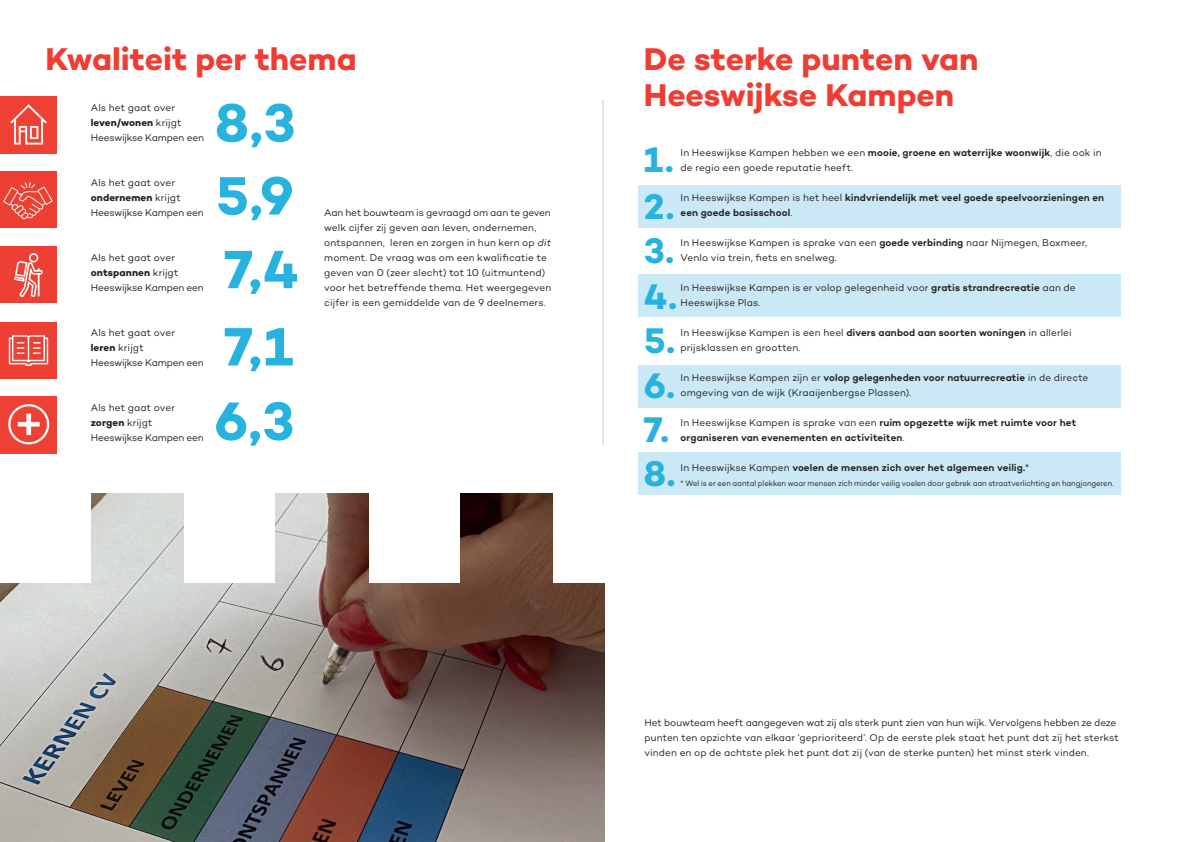
<style>
.page{position:relative;width:1191px;height:842px;background:#fff}
.page>*{position:absolute;margin:0;border:0;box-sizing:border-box;transform-origin:0 0}
.t1{font:700 54.9px/75.1px "Campton";color:#28b3de;text-align:justify}
.t2{font:700 36.3px/44.8px "Campton";color:#28b3de}
.t3{font:700 32px "Campton";letter-spacing:-.005em;color:#ee3e34}
.t4{font:10px/15px "Campton";letter-spacing:.01em;color:#231f20}
.t5{font:600 10px/15px "Campton";letter-spacing:.01em;color:#231f20}
.t6{font:10px/15px "Campton";letter-spacing:-.015em;color:#231f20}
.t7{font:10px/15px "Campton";letter-spacing:-.02em;color:#231f20}
.t8{font:8px "Campton";letter-spacing:-.005em;color:#231f20;scale:.96 1}
.s1{font-weight:700}
.s2{font-weight:600}
.s3{font-weight:400}
.s4{font-style:italic}
</style>
<div class="page">
<div style="left:638px;top:186px;width:482px;height:42px;background:#cbe8f6"></div>
<div style="left:638px;top:365px;width:482px;height:42px;background:#cbe8f6"></div>
<div style="left:638px;top:274px;width:482px;height:42px;background:#cbe8f6"></div>
<img style="left:0;top:493px;width:604px;height:349px">
<div style="left:0;top:492px;width:91px;height:91px;background:#fff"></div>
<div style="left:184px;top:492px;width:91px;height:91px;background:#fff"></div>
<div style="left:369px;top:492px;width:90px;height:91px;background:#fff"></div>
<div style="left:553px;top:492px;width:91px;height:91px;background:#fff"></div>
<hr style="left:602px;top:100px;width:1px;height:345px;background:#c7c8ca">
<img style="left:0;top:96px;width:57px;height:57px">
<img style="left:0;top:397px;width:57px;height:57px">
<div style="left:0;top:171px;width:57px;height:57px;background:#ee3e34"></div>
<img style="left:3px;top:182px;width:50px;height:38px">
<div style="left:0;top:247px;width:57px;height:56px;background:#ee3e34"></div>
<img style="left:14px;top:253px;width:29px;height:44px">
<div style="left:0;top:322px;width:57px;height:56px;background:#ee3e34"></div>
<img style="left:8px;top:335px;width:41px;height:31px">
<div style="left:638px;top:452px;width:482px;height:42px;background:#cbe8f6"></div>
<h3 class="t3" style="left:45px;top:39px;width:313px">Kwaliteit per thema</h3>
<h3 class="t3" style="left:643px;top:39px;width:336px">De sterke punten van</h3>
<p class="t4" style="left:91px;top:100px;width:86px">Als het gaat over</p>
<h3 class="t3" style="left:643px;top:75px;width:312px">Heeswijkse Kampen</h3>
<h1 class="t1" style="left:215px;top:84px;width:82px">8,3</h1>
<p class="t7" style="left:91px;top:115px;width:115px"><span class="s1">leven/wonen</span> krijgt<br>Heeswijkse Kampen een</p>
<p class="t6" style="left:91px;top:175px;width:115px">Als het gaat over <span class="s1">ondernemen</span> krijgt<br>Heeswijkse Kampen een</p>
<p class="t6" style="left:91px;top:250px;width:115px">Als het gaat over <span class="s1">ontspannen</span> krijgt<br>Heeswijkse Kampen een</p>
<p class="t6" style="left:91px;top:325px;width:115px">Als het gaat over<br><span class="s1">leren</span> krijgt<br>Heeswijkse Kampen een</p>
<p class="t6" style="left:91px;top:400px;width:115px">Als het gaat over <span class="s1">zorgen</span> krijgt<br>Heeswijkse Kampen een</p>
<h2 class="t2" style="left:643px;top:135px;width:32px;line-height:47px">1.<br>2.</h2>
<h2 class="t2" style="left:643px;top:227px;width:35px;text-align:justify">3.<br>4.<br>5.<br>6.<br>7.</h2>
<p class="t4" style="left:680px;top:145px;width:423px">In Heeswijkse Kampen hebben we een <span class="s2">mooie, groene en waterrijke woonwijk</span>, die ook in de regio een goede reputatie heeft.</p>
<p class="t5" style="left:680px;top:190px;width:425px"><span class="s3">In Heeswijkse Kampen is het heel</span> kindvriendelijk met veel goede speelvoorzieningen en een goede basisschool<span class="s3">.</span></p>
<p class="t4" style="left:680px;top:235px;width:408px">In Heeswijkse Kampen is sprake van een <span class="s2">goede verbinding</span> naar Nijmegen, Boxmeer,<br>Venlo via trein, fiets en snelweg.</p>
<p class="t4" style="left:680px;top:280px;width:396px">In Heeswijkse Kampen is er volop gelegenheid voor <span class="s2">gratis strandrecreatie</span> aan de<br>Heeswijkse Plas.</p>
<p class="t4" style="left:680px;top:325px;width:393px">In Heeswijkse Kampen is een heel <span class="s2">divers aanbod aan soorten woningen</span> in allerlei prijsklassen en grootten.</p>
<p class="t4" style="left:680px;top:370px;width:409px">In Heeswijkse Kampen zijn er <span class="s2">volop gelegenheden voor natuurrecreatie</span> in de directe omgeving van de wijk (Kraaijenbergse Plassen).</p>
<p class="t5" style="left:680px;top:415px;width:397px"><span class="s3">In Heeswijkse Kampen is sprake van een</span> ruim opgezette wijk met ruimte voor het organiseren van evenementen en activiteiten<span class="s3">.</span></p>
<p class="t5" style="left:680px;top:460px;width:350px"><span class="s3">In Heeswijkse Kampen</span> voelen de mensen zich over het algemeen veilig.<span class="s3">*</span></p>
<h1 class="t1" style="left:214px;top:157px;width:86px">5,9<br>7,4<br>7,1<br>6,3</h1>
<p class="t4" style="left:324px;top:205px;width:230px">Aan het bouwteam is gevraagd om aan te geven welk cijfer zij geven aan leven, ondernemen, ontspannen, leren en zorgen in hun kern op <span class="s4">dit </span>moment. De vraag was om een kwalificatie te geven van 0 (zeer slecht) tot 10 (uitmuntend) voor het betreffende thema. Het weergegeven cijfer is een gemiddelde van de 9 deelnemers.</p>
<h2 class="t2" style="left:643px;top:450px;width:33px">8.</h2>
<p class="t8" style="left:680px;top:478px;width:453px">* Wel is er een aantal plekken waar mensen zich minder veilig voelen door gebrek aan straatverlichting en hangjongeren.</p>
<p class="t4" style="left:644px;top:715px;width:476px">Het bouwteam heeft aangegeven wat zij als sterk punt zien van hun wijk. Vervolgens hebben ze deze punten ten opzichte van elkaar ‘geprioriteerd’. Op de eerste plek staat het punt dat zij het sterkst vinden en op de achtste plek het punt dat zij (van de sterke punten) het minst sterk vinden.</p>
</div>
